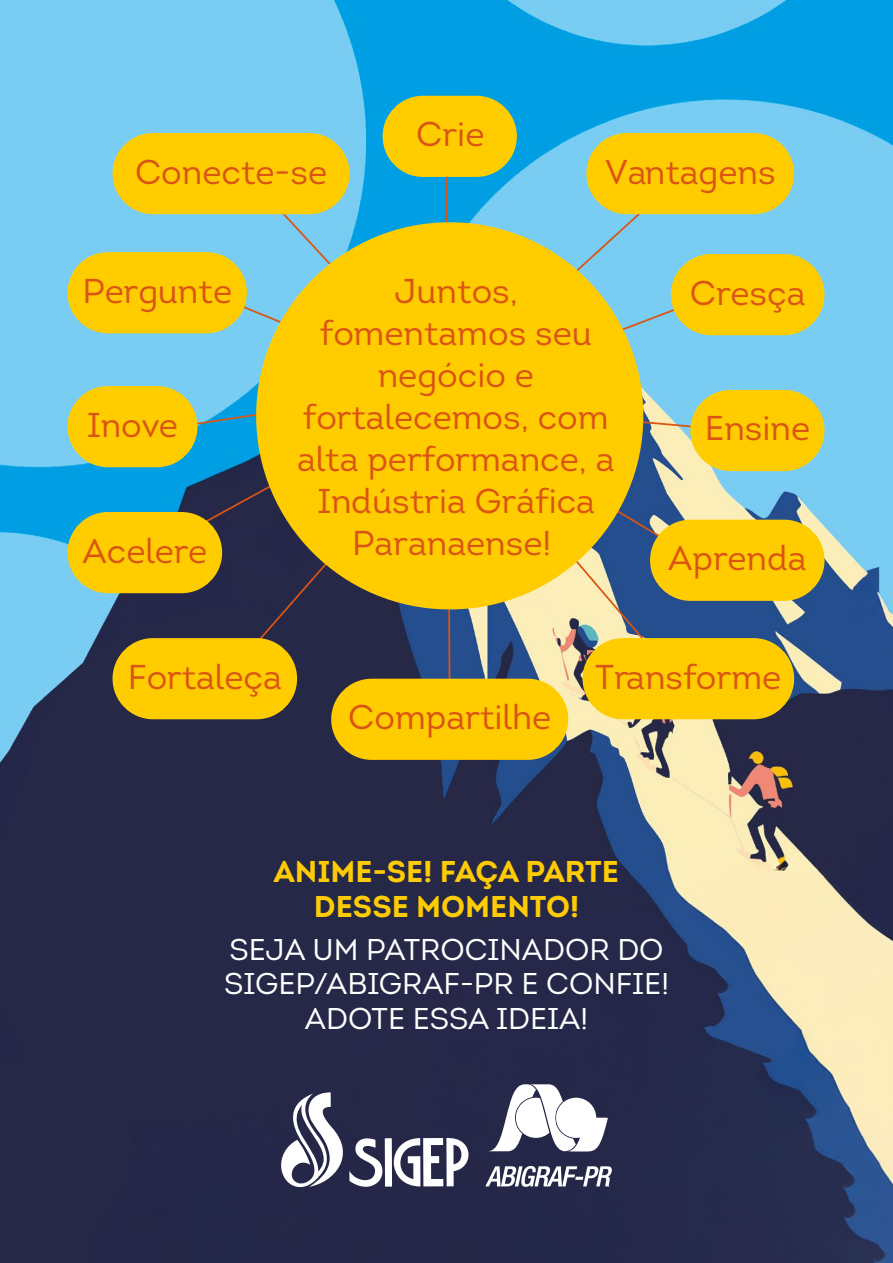
<style>
.page{position:relative;width:893px;height:1263px;background:#fff}
.page>*{position:absolute;margin:0;border:0;box-sizing:border-box;transform-origin:0 0}
.t1{font:34.5px/42.2px "Intro";color:#da5414;text-align:center}
.t2{font:30px/34.5px "Intro Book Alt";color:#fff;text-align:center}
.t3{font:30px/34.5px "Intro Bold Alt";color:#fecb04;text-align:center}
</style>
<div class="page">
<img style="left:0;top:0;width:893px;height:1263px">
<svg style="left:135px;top:163px;width:604px;height:552px"></svg>
<div style="left:256px;top:222px;width:387px;height:387px;background:#fc0;border-radius:50%"></div>
<div style="left:113px;top:133px;width:237px;height:81px;background:#fc0;border-radius:41px"></div>
<div style="left:331px;top:679px;width:237px;height:81px;background:#fc0;border-radius:41px"></div>
<div style="left:671px;top:254px;width:153px;height:81px;background:#fc0;border-radius:41px"></div>
<div style="left:68px;top:252px;width:179px;height:81px;background:#fc0;border-radius:41px"></div>
<div style="left:383px;top:96px;width:134px;height:81px;background:#fc0;border-radius:41px"></div>
<div style="left:586px;top:133px;width:208px;height:81px;background:#fc0;border-radius:41px"></div>
<div style="left:67px;top:386px;width:130px;height:81px;background:#fc0;border-radius:41px"></div>
<div style="left:113px;top:638px;width:184px;height:81px;background:#fc0;border-radius:41px"></div>
<div style="left:582px;top:638px;width:212px;height:81px;background:#fc0;border-radius:41px"></div>
<div style="left:67px;top:512px;width:155px;height:81px;background:#fc0;border-radius:41px"></div>
<div style="left:650px;top:520px;width:174px;height:81px;background:#fc0;border-radius:41px"></div>
<div style="left:690px;top:390px;width:134px;height:81px;background:#fc0;border-radius:41px"></div>
<svg style="left:280px;top:1092px;width:189px;height:98px"></svg>
<svg style="left:485px;top:1166px;width:127px;height:21px"></svg>
<svg style="left:487px;top:1084px;width:121px;height:67px"></svg>
<p class="t1" style="left:135px;top:151px;width:194px">Conecte-se</p>
<p class="t1" style="left:416px;top:113px;width:70px">Crie</p>
<p class="t1" style="left:605px;top:151px;width:172px">Vantagens</p>
<p class="t1" style="left:83px;top:270px;width:151px">Pergunte</p>
<p class="t1" style="left:690px;top:272px;width:117px">Cresça</p>
<p class="t1" style="left:297px;top:270px;width:319px">Juntos, fomentamos seu negócio e fortalecemos, com alta performance, a<br>Indústria Gráfica<br>Paranaense!</p>
<p class="t1" style="left:87px;top:404px;width:92px">Inove</p>
<p class="t1" style="left:705px;top:407px;width:107px">Ensine</p>
<p class="t1" style="left:83px;top:530px;width:126px">Acelere</p>
<p class="t1" style="left:668px;top:537px;width:140px">Aprenda</p>
<p class="t1" style="left:128px;top:656px;width:156px">Fortaleça</p>
<p class="t1" style="left:595px;top:656px;width:188px">Transforme</p>
<p class="t1" style="left:348px;top:696px;width:205px">Compartilhe</p>
<p class="t3" style="left:274px;top:854px;width:347px">ANIME-SE! FAÇA PARTE<br>DESSE MOMENTO!</p>
<p class="t2" style="left:224px;top:932px;width:446px">SEJA UM PATROCINADOR DO<br>SIGEP/ABIGRAF-PR E CONFIE!<br>ADOTE ESSA IDEIA!</p>
</div>
